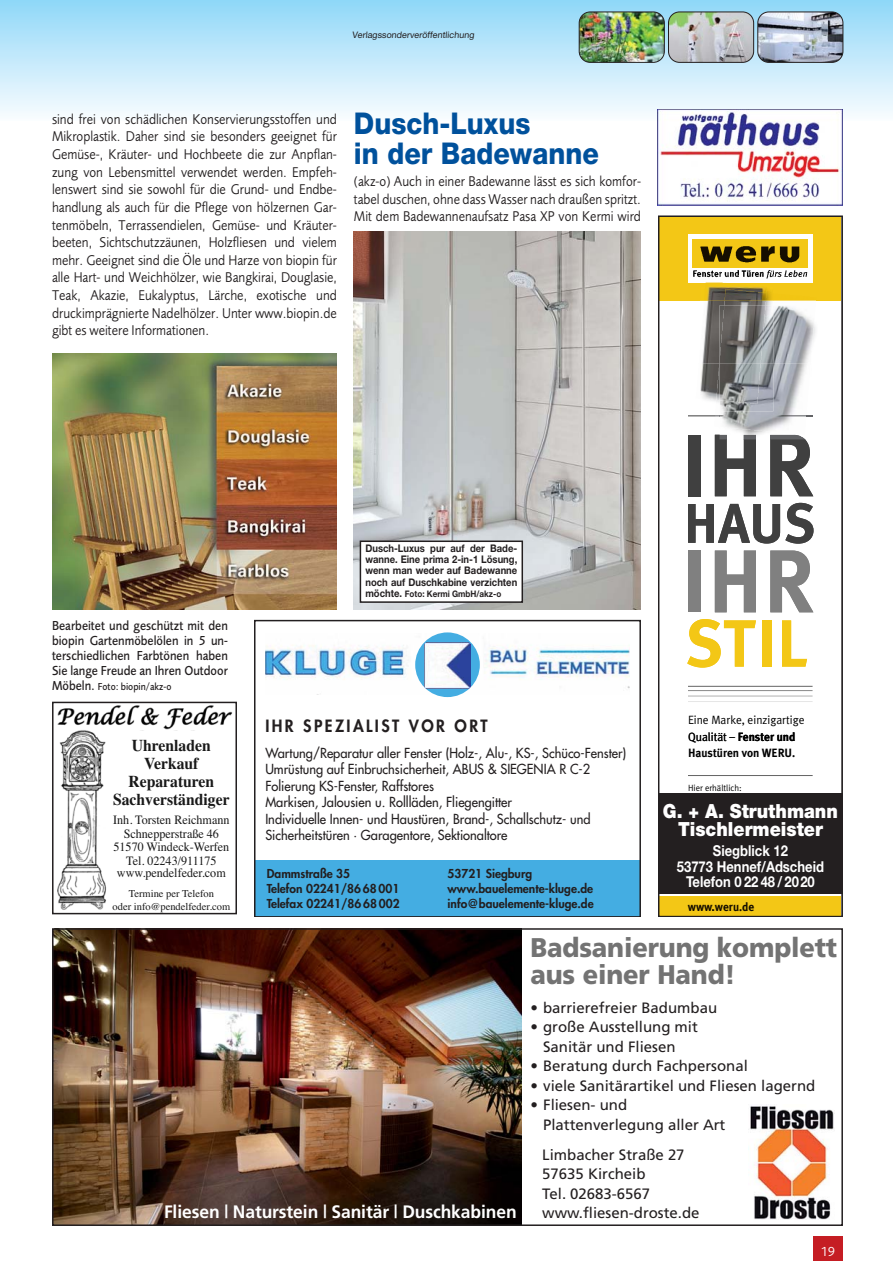
<style>
.page{position:relative;width:893px;height:1261px;background:#fff}
.page>*{position:absolute;margin:0;border:0;box-sizing:border-box;transform-origin:0 0}
.t1{font:700 88.95px "Meta Plus";color:#404040;scale:.96 1}
.t2{font:700 88.95px "Meta Plus";color:#808080;scale:.96 1}
.t3{font:700 66.45px "Meta Plus";color:#f3c716;scale:.96 1}
.t4{font:700 55.8px "Meta Plus";color:#404040;scale:.96 1}
.t5{font:800 30px/30px "Helvetica Neue";color:#00519c;scale:.9 1}
.t6{font:900 27px/27px "Frutiger";letter-spacing:-.005em;color:#737373;scale:.94 1}
.t7{font:900 19.5px/18.8px "Helvetica Neue";color:#fff;text-align:center;scale:.91 1}
.t8{font:700 18px "Frutiger";letter-spacing:-.005em;color:#fff}
.t9{font:700 16.5px/18px "Times";color:#191919;text-align:center;scale:.95 1}
.t10{font:800 16.5px "Futura";letter-spacing:.155em;color:#231f20;scale:.96 1}
.t11{font:15px/19.5px "Frutiger";color:#231f20}
.t12{font:700 15px/16.5px "Helvetica Neue";color:#fff;text-align:center;scale:.87 1}
.t13{font:14.7px/17.5px "Foundry Sans";color:#231f20;text-align:justify;scale:.9 1}
.t14{font:13.5px/16.5px "Futura";color:#231f20;scale:.95 1}
.t15{font:500 13.5px/15px "Foundry Sans";color:#231f20;text-align:justify;scale:.9 1}
.t16{font:13.5px "Foundry Sans";color:#fff}
.t17{font:12.75px/13.4px "Times";color:#191919;text-align:center;scale:.95 1}
.t18{font:800 12px "Futura";color:#231f20}
.t19{font:700 12px "Meta Plus";color:#000;scale:.96 1}
.t20{font:12px "Meta Plus Normal";color:#000;scale:.96 1}
.t21{font:700 12px "Meta Plus";color:#150e00;scale:.96 1}
.t22{font:700 10.5px/11.2px "Helvetica Neue";color:#231f20;text-align:justify;scale:.9 1}
.t23{font:10.5px/12.8px "Times";color:#191919;text-align:center}
.t24{font:500 10.5px "Foundry Sans";color:#231f20;scale:.9 1}
.t25{font:9px "Helvetica Neue";color:#231f20}
.t26{font:700 9px "Helvetica Neue";color:#231f20;scale:.9 1}
.t27{font:9px "Meta Plus Normal";color:#000;scale:.96 1}
.s1{font-size:13.5px}
.s2{font-size:10.5px}
.s3{font-family:"Meta Plus Normal";font-weight:400}
</style>
<div class="page">
<div style="left:813px;top:1236px;width:30px;height:25px;background:#c51d23"></div>
<div style="left:0;top:0;width:893px;height:120px;background:linear-gradient(to bottom,#8fd7f7,#f8fcff)"></div>
<img style="left:579px;top:12px;width:85px;height:50px;border-radius:11px">
<div style="left:579px;top:11px;width:86px;height:52px;border:1px solid #231f20;border-radius:11px"></div>
<img style="left:669px;top:12px;width:84px;height:50px;border-radius:11px">
<div style="left:668px;top:11px;width:86px;height:52px;border:1px solid #231f20;border-radius:11px"></div>
<img style="left:758px;top:12px;width:85px;height:50px;border-radius:11px">
<div style="left:757px;top:11px;width:86px;height:52px;border:1px solid #231f20;border-radius:11px"></div>
<img style="left:55px;top:931px;width:466px;height:292px">
<div style="left:52px;top:928px;width:791px;height:298px;border:2px solid #231f20"></div>
<img style="left:750px;top:1106px;width:84px;height:114px">
<svg style="left:662px;top:218px;width:178px;height:695px"></svg>
<svg style="left:693px;top:270px;width:114px;height:12px"></svg>
<svg style="left:700px;top:246px;width:99px;height:17px;background:#725c09"></svg>
<img style="left:705px;top:282px;width:57px;height:4px">
<img style="left:773px;top:293px;width:43px;height:12px">
<img style="left:766px;top:305px;width:45px;height:59px">
<svg style="left:699px;top:351px;width:1px;height:13px"></svg>
<img style="left:725px;top:301px;width:41px;height:63px">
<svg style="left:766px;top:301px;width:7px;height:4px"></svg>
<img style="left:700px;top:301px;width:25px;height:63px">
<img style="left:811px;top:305px;width:7px;height:59px">
<img style="left:700px;top:286px;width:73px;height:15px">
<img style="left:719px;top:305px;width:5px;height:54px">
<img style="left:704px;top:286px;width:63px;height:15px">
<img style="left:696px;top:364px;width:20px;height:36px">
<img style="left:716px;top:364px;width:3px;height:36px">
<svg style="left:716px;top:400px;width:3px;height:11px"></svg>
<img style="left:700px;top:399px;width:16px;height:12px">
<img style="left:719px;top:364px;width:99px;height:75px">
<img style="left:714px;top:411px;width:5px;height:16px">
<div style="left:659px;top:215px;width:184px;height:701px;border:2px solid #231f20"></div>
<div style="left:659px;top:793px;width:184px;height:101px;background:#231f20"></div>
<div style="left:254px;top:860px;width:387px;height:57px;background:#44ade2"></div>
<div style="left:254px;top:620px;width:387px;height:297px;border:2px solid #231f20"></div>
<img style="left:265px;top:639px;width:365px;height:56px">
<svg style="left:415px;top:632px;width:65px;height:65px"></svg>
<img style="left:425px;top:642px;width:45px;height:46px">
<svg style="left:57px;top:705px;width:176px;height:205px"></svg>
<div style="left:107px;top:731px;width:128px;height:182px;background:#fff"></div>
<div style="left:52px;top:701px;width:185px;height:213px;border:2px solid #231f20"></div>
<img style="left:52px;top:354px;width:285px;height:255px">
<img style="left:354px;top:231px;width:287px;height:378px">
<div style="left:360px;top:541px;width:162px;height:61px;background:#fff"></div>
<div style="left:360px;top:540px;width:163px;height:63px;border:2px solid #231f20"></div>
<img style="left:658px;top:109px;width:185px;height:96px">
<p class="t25" style="left:352px;top:32px;width:125px">Verlagssonderveröffentlichung</p>
<p class="t13" style="left:52px;top:111px;width:318px">sind frei von schädlichen Konservierungsstoffen und Mikroplastik. Daher sind sie besonders geeignet für Gemüse-, Kräuter- und Hochbeete die zur Anpflan&shy;zung von Lebensmittel verwendet werden. Empfeh&shy;lenswert sind sie sowohl für die Grund- und Endbe&shy;handlung als auch für die Pflege von hölzernen Gar&shy;tenmöbeln, Terrassendielen, Gemüse- und Kräuter&shy;beeten, Sichtschutzzäunen, Holzfliesen und vielem mehr. Geeignet sind die Öle und Harze von biopin für alle Hart- und Weichhölzer, wie Bangkirai, Douglasie, Teak, Akazie, Eukalyptus, Lärche, exotische und druckimprägnierte Nadelhölzer. Unter www.biopin.de gibt es weitere Informationen.</p>
<h3 class="t5" style="left:354px;top:111px;width:274px">Dusch-Luxus<br>in der Badewanne</h3>
<p class="t13" style="left:354px;top:174px;width:320px">(akz-o) Auch in einer Badewanne lässt es sich komfor&shy;tabel duschen, ohne dass Wasser nach draußen spritzt.<br>Mit dem Badewannenaufsatz Pasa XP von Kermi wird</p>
<p class="t15" style="left:52px;top:619px;width:197px">Bearbeitet und geschützt mit den biopin Gartenmöbelölen in 5 un&shy;terschiedlichen Farbtönen haben Sie lange Freude an Ihren Outdoor</p>
<p class="t24" style="left:52px;top:682px;width:134px"><span class="s1">Möbeln.</span> Foto: biopin/akz-o</p>
<p class="t9" style="left:113px;top:737px;width:124px">Uhrenladen<br>Verkauf<br>Reparaturen<br>Sachverständiger</p>
<p class="t17" style="left:113px;top:813px;width:124px">Inh. Torsten Reichmann<br>Schnepperstraße 46<br>51570 Windeck-Werfen<br>Tel. 02243/911175 www.pendelfeder.com</p>
<p class="t23" style="left:113px;top:887px;width:119px">Termine per Telefon<br>oder info@pendelfeder.com</p>
<p class="t22" style="left:365px;top:543px;width:170px">Dusch-Luxus pur auf der Bade&shy;wanne. Eine prima 2-in-1 Lösung, wenn man weder auf Badewanne noch auf Duschkabine verzichten</p>
<p class="t26" style="left:365px;top:590px;width:153px"><span class="s2">möchte.</span> Foto: Kermi GmbH/akz-o</p>
<p class="t10" style="left:265px;top:716px;width:233px">IHR SPEZIALIST VOR ORT</p>
<p class="t14" style="left:265px;top:744px;width:381px">Wartung/Reparatur aller Fenster (Holz-, Alu-, KS-, Schüco-Fenster)<br>Umrüstung auf Einbruchsicherheit, ABUS &amp; SIEGENIA R C-2<br>Folierung KS-Fenster, Raffstores<br>Markisen, Jalousien u. Rollläden, Fliegengitter<br>Individuelle Innen- und Haustüren, Brand-, Schallschutz- und Sicherheitstüren · Garagentore, Sektionaltore</p>
<p class="t18" style="left:267px;top:866px;width:85px">Dammstraße 35</p>
<p class="t18" style="left:448px;top:866px;width:86px">53721 Siegburg</p>
<p class="t18" style="left:267px;top:881px;width:134px">Telefon 02241/86 68 001</p>
<p class="t18" style="left:448px;top:881px;width:147px">www.bauelemente-kluge.de</p>
<p class="t18" style="left:267px;top:896px;width:134px">Telefax 02241/86 68 002</p>
<p class="t18" style="left:448px;top:896px;width:148px">info@bauelemente-kluge.de</p>
<h1 class="t1" style="left:681px;top:414px;width:141px">IHR</h1>
<h3 class="t4" style="left:684px;top:491px;width:139px">HAUS</h3>
<h1 class="t2" style="left:681px;top:529px;width:141px">IHR</h1>
<h2 class="t3" style="left:686px;top:605px;width:128px">STIL</h2>
<p class="t20" style="left:688px;top:713px;width:123px">Eine Marke, einzigartige</p>
<p class="t19" style="left:688px;top:729px;width:114px"><span class="s3">Qualität –</span> Fenster und</p>
<p class="t19" style="left:688px;top:746px;width:113px">Haustüren von WERU.</p>
<p class="t27" style="left:688px;top:782px;width:57px">Hier erhältlich:</p>
<h3 class="t7" style="left:663px;top:803px;width:194px">G. + A. Struthmann<br>Tischlermeister</h3>
<p class="t12" style="left:677px;top:844px;width:171px">Siegblick 12<br>53773 Hennef/Adscheid</p>
<p class="t12" style="left:686px;top:875px;width:150px">Telefon 0 22 48 / 2020</p>
<p class="t21" style="left:688px;top:899px;width:71px">www.weru.de</p>
<p class="t8" style="left:164px;top:1201px;width:354px">Fliesen | Naturstein | Sanitär | Duschkabinen</p>
<h3 class="t6" style="left:530px;top:935px;width:328px">Badsanierung komplett aus einer Hand!</h3>
<p class="t11" style="left:530px;top:998px;width:188px">• barrierefreier Badumbau</p>
<p class="t11" style="left:543px;top:1018px;width:156px;text-indent:-13px">• große Ausstellung mit<br>Sanitär und Fliesen</p>
<p class="t11" style="left:530px;top:1057px;width:219px">• Beratung durch Fachpersonal</p>
<p class="t11" style="left:530px;top:1076px;width:286px">• viele Sanitärartikel und Fliesen lagernd</p>
<p class="t11" style="left:543px;top:1096px;width:184px;text-indent:-13px">• Fliesen- und<br>Plattenverlegung aller Art</p>
<p class="t11" style="left:542px;top:1145px;width:159px">Limbacher Straße 27<br>57635 Kircheib<br>Tel. 02683-6567 www.fliesen-droste.de</p>
<p class="t16" style="left:821px;top:1246px;width:15px">19</p>
</div>
